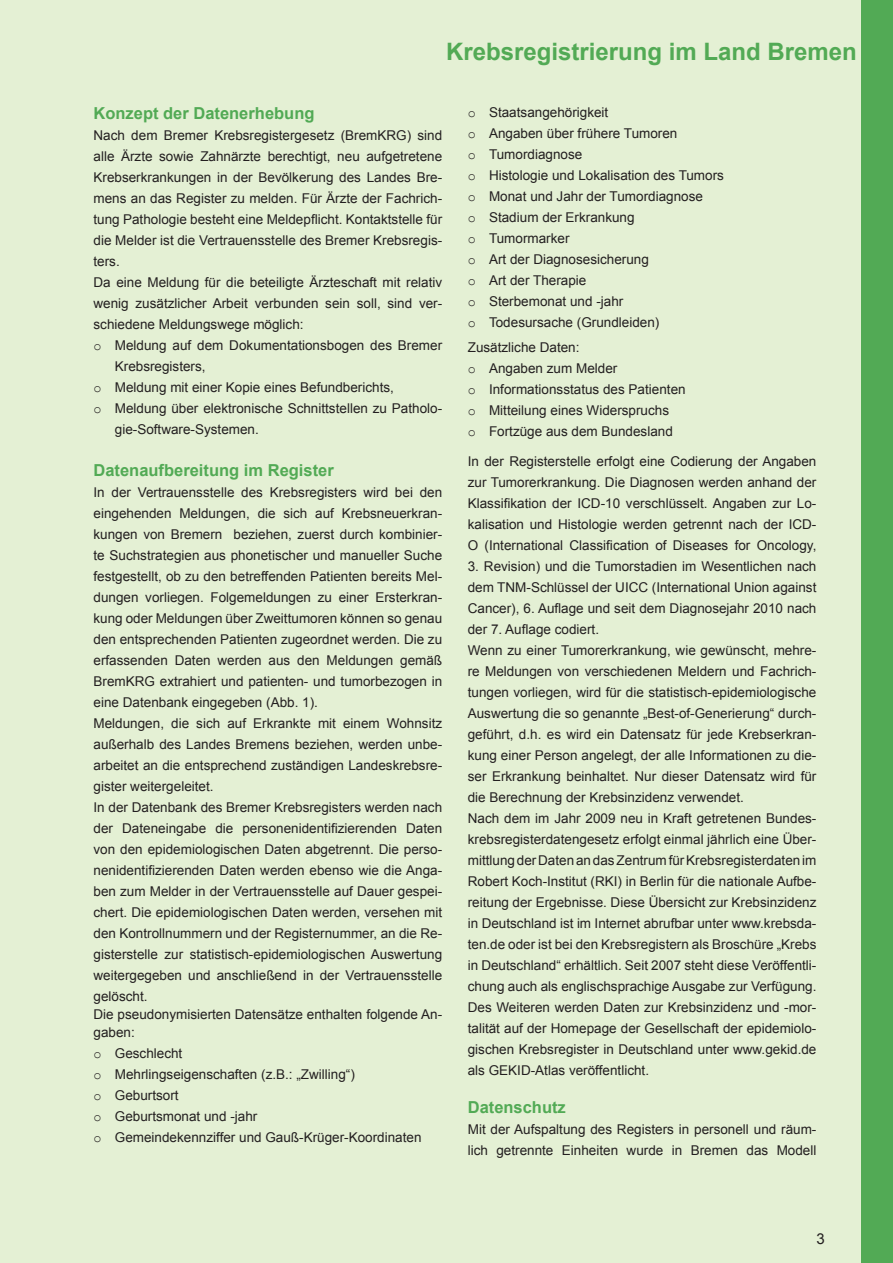
<style>
.page{position:relative;width:893px;height:1263px;background:#fff}
.page>*{position:absolute;margin:0;border:0;box-sizing:border-box;transform-origin:0 0}
.t1{font:700 24px "Arial";color:#52aa55}
.t2{font:700 16.5px "Arial";color:#52aa55}
.t3{font:15px "Arial";color:#231f20}
.t4{font:13.5px/21px "Arial";color:#231f20}
.s1{font-family:"Courier New"}
</style>
<div class="page">
<div style="left:816px;top:0;width:45px;height:1263px;background:#e4f0d4"></div>
<div style="left:0;top:0;width:816px;height:1263px;background:#e4f0d4"></div>
<div style="left:861px;top:0;width:32px;height:1263px;background:#52aa55"></div>
<h1 class="t1" style="left:446px;top:35px;width:412px">Krebsregistrierung im Land Bremen</h1>
<p class="t2" style="left:94px;top:102px;width:222px">Konzept der Datenerhebung</p>
<p class="t4" style="left:94px;top:125px;width:350px">Nach dem Bremer Krebsregistergesetz (BremKRG) sind</p>
<p class="t4" style="left:94px;top:146px;width:350px">alle Ärzte sowie Zahnärzte berechtigt, neu aufgetretene</p>
<p class="t4" style="left:94px;top:167px;width:350px">Krebserkrankungen in der Bevölkerung des Landes Bre-</p>
<p class="t4" style="left:94px;top:188px;width:350px">mens an das Register zu melden. Für Ärzte der Fachrich-</p>
<p class="t4" style="left:94px;top:209px;width:350px">tung Pathologie besteht eine Meldepflicht. Kontaktstelle für</p>
<p class="t4" style="left:94px;top:230px;width:350px">die Melder ist die Vertrauensstelle des Bremer Krebsregis-</p>
<p class="t4" style="left:94px;top:251px;width:28px">ters.</p>
<p class="t4" style="left:94px;top:272px;width:350px">Da eine Meldung für die beteiligte Ärzteschaft mit relativ</p>
<p class="t4" style="left:94px;top:293px;width:350px">wenig zusätzlicher Arbeit verbunden sein soll, sind ver-</p>
<p class="t4" style="left:94px;top:314px;width:212px">schiedene Meldungswege möglich:</p>
<p class="t4" style="left:94px;top:335px;width:350px"><span class="s1">o</span> Meldung auf dem Dokumentationsbogen des Bremer</p>
<p class="t4" style="left:115px;top:356px;width:92px">Krebsregisters,</p>
<p class="t4" style="left:94px;top:377px;width:302px"><span class="s1">o</span> Meldung mit einer Kopie eines Befundberichts,</p>
<p class="t4" style="left:94px;top:398px;width:350px"><span class="s1">o</span> Meldung über elektronische Schnittstellen zu Patholo-</p>
<p class="t4" style="left:115px;top:419px;width:146px">gie-Software-Systemen.</p>
<p class="t2" style="left:94px;top:459px;width:242px">Datenaufbereitung im Register</p>
<p class="t4" style="left:94px;top:482px;width:350px">In der Vertrauensstelle des Krebsregisters wird bei den eingehenden Meldungen, die sich auf Krebsneuerkran&shy;kungen von Bremern beziehen, zuerst durch kombinier&shy;te Suchstrategien aus phonetischer und manueller Suche festgestellt, ob zu den betreffenden Patienten bereits Mel&shy;dungen vorliegen. Folgemeldungen zu einer Ersterkran&shy;kung oder Meldungen über Zweittumoren können so genau den entsprechenden Patienten zugeordnet werden. Die zu erfassenden Daten werden aus den Meldungen gemäß BremKRG extrahiert und patienten- und tumorbezogen in eine Datenbank eingegeben (Abb. 1).<br>Meldungen, die sich auf Erkrankte mit einem Wohnsitz außerhalb des Landes Bremens beziehen, werden unbe&shy;arbeitet an die entsprechend zuständigen Landeskrebsre&shy;gister weitergeleitet.<br>In der Datenbank des Bremer Krebsregisters werden nach der Dateneingabe die personenidentifizierenden Daten von den epidemiologischen Daten abgetrennt. Die perso&shy;nenidentifizierenden Daten werden ebenso wie die Anga&shy;ben zum Melder in der Vertrauensstelle auf Dauer gespei&shy;chert. Die epidemiologischen Daten werden, versehen mit den Kontrollnummern und der Registernummer, an die Re&shy;gisterstelle zur statistisch-epidemiologischen Auswertung weitergegeben und anschließend in der Vertrauensstelle gelöscht.</p>
<p class="t4" style="left:94px;top:1005px;width:350px;line-height:18px">Die pseudonymisierten Datensätze enthalten folgende An&shy;gaben:</p>
<p class="t4" style="left:94px;top:1043px;width:329px"><span class="s1">o</span> Geschlecht<br><span class="s1">o</span> Mehrlingseigenschaften (z.B.: „Zwilling“)<br><span class="s1">o</span> Geburtsort<br><span class="s1">o</span> Geburtsmonat und -jahr<br><span class="s1">o</span> Gemeindekennziffer und Gauß-Krüger-Koordinaten</p>
<p class="t4" style="left:468px;top:102px;width:258px"><span class="s1">o</span> Staatsangehörigkeit<br><span class="s1">o</span> Angaben über frühere Tumoren<br><span class="s1">o</span> Tumordiagnose<br><span class="s1">o</span> Histologie und Lokalisation des Tumors <span class="s1">o</span> Monat und Jahr der Tumordiagnose<br><span class="s1">o</span> Stadium der Erkrankung<br><span class="s1">o</span> Tumormarker<br><span class="s1">o</span> Art der Diagnosesicherung<br><span class="s1">o</span> Art der Therapie<br><span class="s1">o</span> Sterbemonat und -jahr<br><span class="s1">o</span> Todesursache (Grundleiden)</p>
<p class="t4" style="left:468px;top:337px;width:219px">Zusätzliche Daten:<br><span class="s1">o</span> Angaben zum Melder<br><span class="s1">o</span> Informationsstatus des Patienten <span class="s1">o</span> Mitteilung eines Widerspruchs<br><span class="s1">o</span> Fortzüge aus dem Bundesland</p>
<p class="t4" style="left:468px;top:450px;width:350px;text-align:justify">In der Registerstelle erfolgt eine Codierung der Angaben zur Tumorerkrankung. Die Diagnosen werden anhand der Klassifikation der ICD-10 verschlüsselt. Angaben zur Lo&shy;kalisation und Histologie werden getrennt nach der ICD-O (International Classification of Diseases for Oncology,</p>
<p class="t4" style="left:468px;top:555px;width:350px">3. Revision) und die Tumorstadien im Wesentlichen nach dem TNM-Schlüssel der UICC (International Union against Cancer), 6. Auflage und seit dem Diagnosejahr 2010 nach der 7. Auflage codiert.<br>Wenn zu einer Tumorerkrankung, wie gewünscht, mehre&shy;re Meldungen von verschiedenen Meldern und Fachrich&shy;tungen vorliegen, wird für die statistisch-epidemiologische Auswertung die so genannte „Best-of-Generierung“ durch&shy;geführt, d.h. es wird ein Datensatz für jede Krebserkran&shy;kung einer Person angelegt, der alle Informationen zu die&shy;ser Erkrankung beinhaltet. Nur dieser Datensatz wird für die Berechnung der Krebsinzidenz verwendet.<br>Nach dem im Jahr 2009 neu in Kraft getretenen Bundes&shy;krebsregisterdatengesetz erfolgt einmal jährlich eine Über&shy;mittlung der Daten an das Zentrum für Krebsregisterdaten im Robert Koch-Institut (RKI) in Berlin für die nationale Aufbe&shy;reitung der Ergebnisse. Diese Übersicht zur Krebsinzidenz in Deutschland ist im Internet abrufbar unter www.krebsda&shy;ten.de oder ist bei den Krebsregistern als Broschüre „Krebs in Deutschland“ erhältlich. Seit 2007 steht diese Veröffentli&shy;chung auch als englischsprachige Ausgabe zur Verfügung.<br>Des Weiteren werden Daten zur Krebsinzidenz und -mor&shy;talität auf der Homepage der Gesellschaft der epidemiolo&shy;gischen Krebsregister in Deutschland unter www.gekid.de als GEKID-Atlas veröffentlicht.</p>
<p class="t2" style="left:468px;top:1095px;width:100px">Datenschutz</p>
<p class="t4" style="left:468px;top:1118px;width:350px">Mit der Aufspaltung des Registers in personell und räum&shy;lich getrennte Einheiten wurde in Bremen das Modell</p>
<p class="t3" style="left:816px;top:1228px;width:10px">3</p>
</div>
